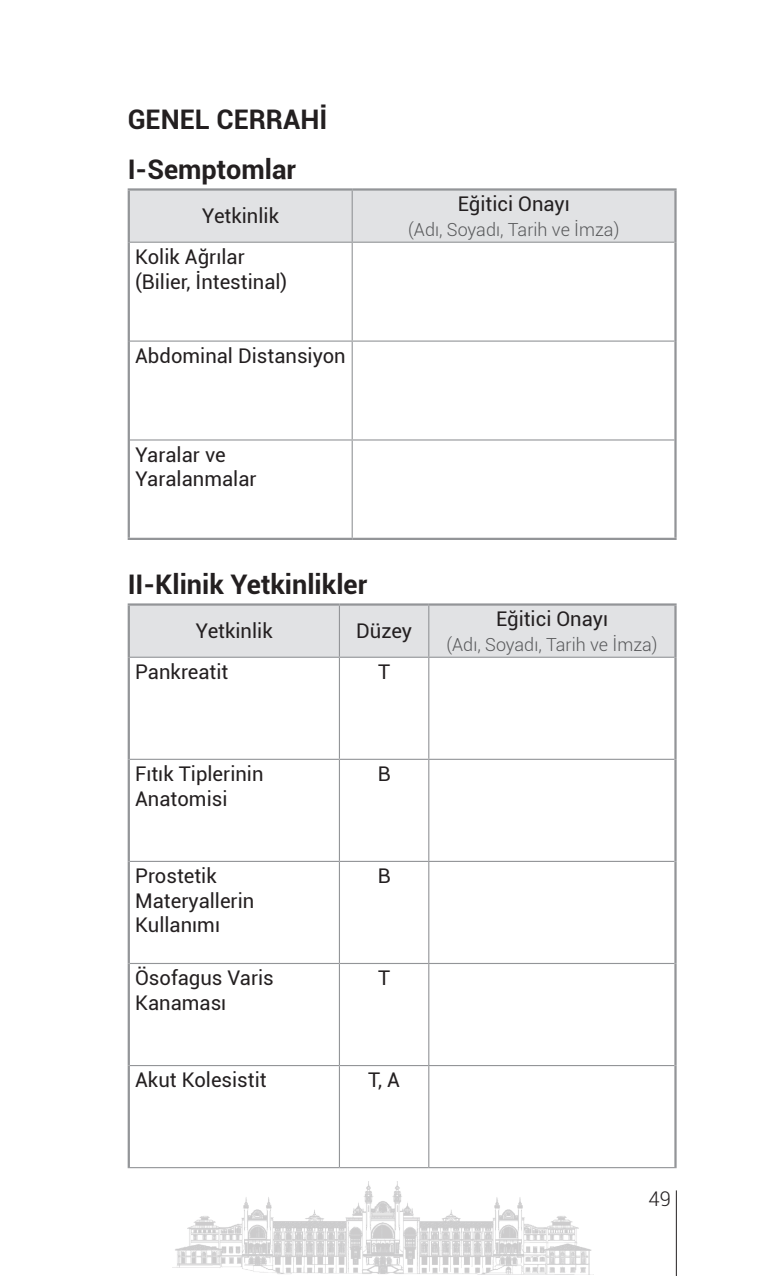
<style>
.page{position:relative;width:766px;height:1276px;background:#fff}
.page>*{position:absolute;margin:0;border:0;box-sizing:border-box;transform-origin:0 0}
.t1{font:700 27px/50.6px "Roboto";color:#231f20}
.t2{font:20.25px/24.8px "Roboto";color:#231f20}
.t3{font:300 20.25px "Roboto";color:#231f20}
.t4{font:300 18px "Roboto";color:#57585a}
</style>
<div class="page">
<img style="left:173px;top:1181px;width:419px;height:93px">
<hr style="left:675px;top:1190px;width:1px;height:86px;background:#231f20">
<div style="left:130px;top:191px;width:544px;height:51px;background:#e1e2e4"></div>
<hr style="left:128px;top:188px;width:224px;height:3px;background:#939598">
<hr style="left:128px;top:191px;width:2px;height:51px;background:#939598">
<hr style="left:352px;top:188px;width:324px;height:3px;background:#939598">
<hr style="left:674px;top:191px;width:2px;height:51px;background:#939598">
<hr style="left:128px;top:242px;width:2px;height:99px;background:#939598">
<hr style="left:674px;top:242px;width:2px;height:99px;background:#939598">
<hr style="left:128px;top:341px;width:2px;height:99px;background:#939598">
<hr style="left:674px;top:341px;width:2px;height:99px;background:#939598">
<hr style="left:128px;top:440px;width:2px;height:98px;background:#939598">
<hr style="left:674px;top:440px;width:2px;height:98px;background:#939598">
<hr style="left:128px;top:538px;width:224px;height:2px;background:#939598">
<hr style="left:352px;top:538px;width:324px;height:2px;background:#939598">
<hr style="left:351px;top:191px;width:1px;height:51px;background:#939598">
<hr style="left:130px;top:242px;width:222px;height:1px;background:#939598">
<hr style="left:352px;top:242px;width:322px;height:1px;background:#939598">
<hr style="left:351px;top:243px;width:1px;height:97px;background:#939598">
<hr style="left:130px;top:340px;width:222px;height:2px;background:#939598">
<hr style="left:352px;top:340px;width:322px;height:2px;background:#939598">
<hr style="left:351px;top:342px;width:1px;height:97px;background:#939598">
<hr style="left:130px;top:439px;width:222px;height:1px;background:#939598">
<hr style="left:352px;top:439px;width:322px;height:1px;background:#939598">
<hr style="left:351px;top:440px;width:1px;height:98px;background:#939598">
<div style="left:130px;top:605px;width:544px;height:51px;background:#e1e2e4"></div>
<hr style="left:128px;top:603px;width:211px;height:2px;background:#939598">
<hr style="left:128px;top:605px;width:2px;height:52px;background:#939598">
<hr style="left:339px;top:603px;width:89px;height:2px;background:#939598">
<hr style="left:428px;top:603px;width:248px;height:2px;background:#939598">
<hr style="left:674px;top:605px;width:2px;height:52px;background:#939598">
<hr style="left:128px;top:657px;width:2px;height:102px;background:#939598">
<hr style="left:674px;top:657px;width:2px;height:102px;background:#939598">
<hr style="left:128px;top:759px;width:2px;height:102px;background:#939598">
<hr style="left:674px;top:759px;width:2px;height:102px;background:#939598">
<hr style="left:128px;top:861px;width:2px;height:102px;background:#939598">
<hr style="left:674px;top:861px;width:2px;height:102px;background:#939598">
<hr style="left:128px;top:963px;width:2px;height:102px;background:#939598">
<hr style="left:674px;top:963px;width:2px;height:102px;background:#939598">
<hr style="left:128px;top:1065px;width:2px;height:102px;background:#939598">
<hr style="left:674px;top:1065px;width:2px;height:102px;background:#939598">
<hr style="left:339px;top:605px;width:1px;height:51px;background:#939598">
<hr style="left:428px;top:605px;width:1px;height:51px;background:#939598">
<hr style="left:130px;top:656px;width:209px;height:2px;background:#939598">
<hr style="left:339px;top:656px;width:89px;height:2px;background:#939598">
<hr style="left:339px;top:658px;width:1px;height:101px;background:#939598">
<hr style="left:428px;top:656px;width:246px;height:2px;background:#939598">
<hr style="left:428px;top:658px;width:1px;height:101px;background:#939598">
<hr style="left:130px;top:759px;width:209px;height:1px;background:#939598">
<hr style="left:339px;top:759px;width:89px;height:1px;background:#939598">
<hr style="left:339px;top:760px;width:1px;height:101px;background:#939598">
<hr style="left:428px;top:759px;width:246px;height:1px;background:#939598">
<hr style="left:428px;top:760px;width:1px;height:101px;background:#939598">
<hr style="left:130px;top:861px;width:209px;height:1px;background:#939598">
<hr style="left:339px;top:861px;width:89px;height:1px;background:#939598">
<hr style="left:339px;top:862px;width:1px;height:101px;background:#939598">
<hr style="left:428px;top:861px;width:246px;height:1px;background:#939598">
<hr style="left:428px;top:862px;width:1px;height:101px;background:#939598">
<hr style="left:130px;top:963px;width:209px;height:1px;background:#939598">
<hr style="left:339px;top:963px;width:89px;height:1px;background:#939598">
<hr style="left:339px;top:964px;width:1px;height:101px;background:#939598">
<hr style="left:428px;top:963px;width:246px;height:1px;background:#939598">
<hr style="left:428px;top:964px;width:1px;height:101px;background:#939598">
<hr style="left:130px;top:1065px;width:209px;height:1px;background:#939598">
<hr style="left:339px;top:1065px;width:89px;height:1px;background:#939598">
<hr style="left:339px;top:1066px;width:1px;height:101px;background:#939598">
<hr style="left:428px;top:1065px;width:246px;height:1px;background:#939598">
<hr style="left:428px;top:1066px;width:1px;height:101px;background:#939598">
<hr style="left:128px;top:1167px;width:211px;height:1px;background:#939598">
<hr style="left:339px;top:1167px;width:89px;height:1px;background:#939598">
<hr style="left:428px;top:1167px;width:248px;height:1px;background:#939598">
<h1 class="t1" style="left:128px;top:93px;width:201px">GENEL CERRAHİ<br>I-Semptomlar</h1>
<p class="t2" style="left:202px;top:203px;width:79px">Yetkinlik</p>
<p class="t2" style="left:135px;top:243px;width:154px">Kolik Ağrılar (Bilier, İntestinal)</p>
<p class="t2" style="left:135px;top:342px;width:212px">Abdominal Distansiyon</p>
<p class="t2" style="left:135px;top:441px;width:123px">Yaralar ve<br>Yaralanmalar</p>
<p class="t2" style="left:458px;top:191px;width:113px">Eğitici Onayı</p>
<p class="t4" style="left:408px;top:217px;width:212px">(Adı, Soyadı, Tarih ve İmza)</p>
<h1 class="t1" style="left:128px;top:558px;width:241px">II-Klinik Yetkinlikler</h1>
<p class="t2" style="left:195px;top:618px;width:79px">Yetkinlik</p>
<p class="t2" style="left:356px;top:618px;width:57px">Düzey</p>
<p class="t2" style="left:135px;top:658px;width:95px">Pankreatit</p>
<p class="t2" style="left:378px;top:658px;width:14px">T</p>
<p class="t2" style="left:135px;top:760px;width:130px">Fıtık Tiplerinin<br>Anatomisi</p>
<p class="t2" style="left:377px;top:760px;width:14px">B</p>
<p class="t2" style="left:135px;top:862px;width:121px">Prostetik<br>Materyallerin<br>Kullanımı</p>
<p class="t2" style="left:377px;top:862px;width:14px">B</p>
<p class="t2" style="left:135px;top:964px;width:140px">Ösofagus Varis<br>Kanaması</p>
<p class="t2" style="left:378px;top:964px;width:14px">T</p>
<p class="t2" style="left:135px;top:1066px;width:133px">Akut Kolesistit</p>
<p class="t2" style="left:368px;top:1066px;width:33px">T, A</p>
<p class="t2" style="left:496px;top:606px;width:113px">Eğitici Onayı</p>
<p class="t4" style="left:446px;top:632px;width:212px">(Adı, Soyadı, Tarih ve İmza)</p>
<p class="t3" style="left:648px;top:1184px;width:24px">49</p>
</div>
